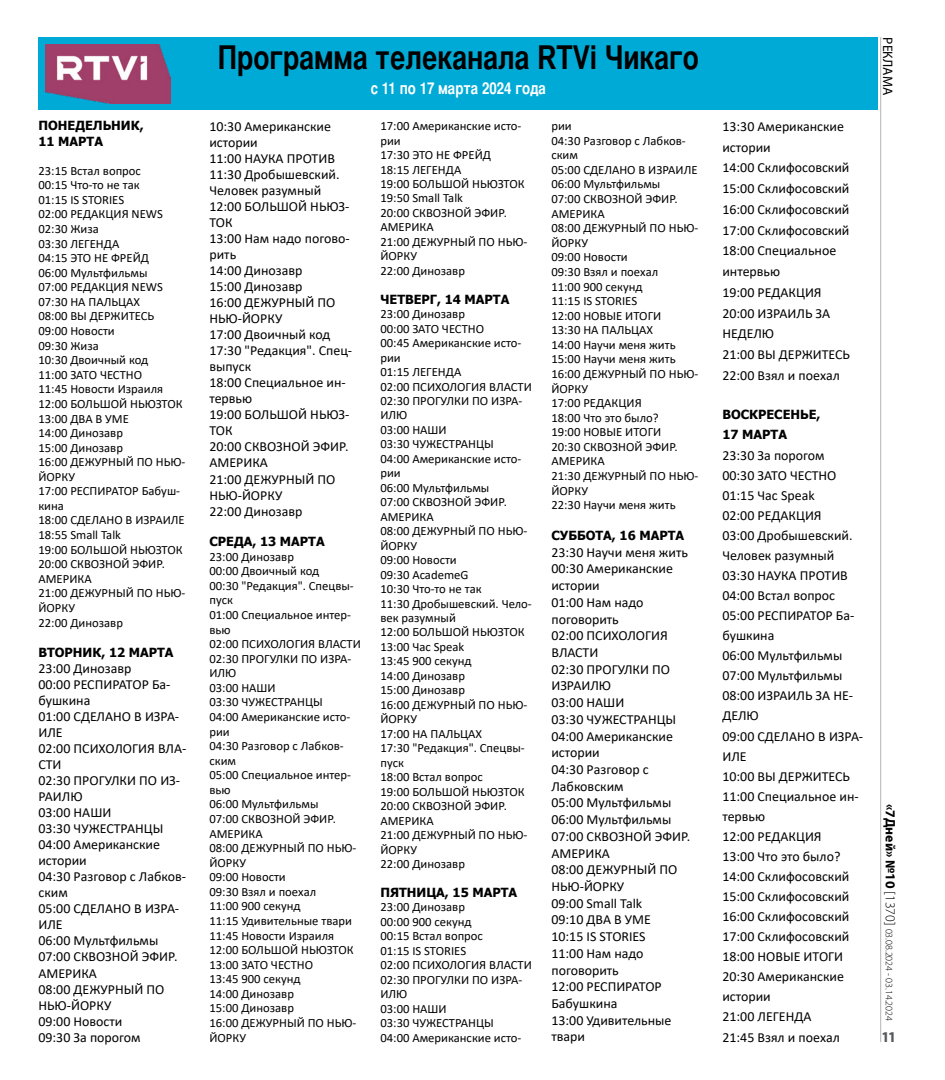
<style>
.page{position:relative;width:945px;height:1080px;background:#fff}
.page>*{position:absolute;margin:0;border:0;box-sizing:border-box;transform-origin:0 0}
.t1{font:700 32.5px "Bastion C";color:#000}
.t2{font:700 16.25px "Bastion C";color:#fff}
.t3{font:900 condensed 15px "Myriad Pro";color:#58595b}
.t4{font:13.88px/16px "Calibri";color:#000}
.t5{font:13.75px "Myriad Pro";color:#000}
.t6{font:12.62px/14.6px "Calibri";color:#000}
.t7{font:700 12.62px/15.2px "Tahoma";color:#000}
.t8{font:300 10px "Myriad Pro";color:#000}
.s1{font-weight:700;font-size:13.75px}
.s2{font-size:13.75px}
</style>
<div class="page">
<hr style="left:880px;top:37px;width:1px;height:1005px;background:#000">
<div style="left:39px;top:38px;width:839px;height:72px;background:#00aad6"></div>
<img style="left:45px;top:44px;width:125px;height:60px">
<p class="t7" style="left:38px;top:119px;width:107px">ПОНЕДЕЛЬНИК,<br>11 МАРТА</p>
<p class="t6" style="left:38px;top:163px;width:149px">23:15 Встал вопрос<br>00:15 Что-то не так<br>01:15 IS STORIES<br>02:00 РЕДАКЦИЯ NEWS<br>02:30 Жиза<br>03:30 ЛЕГЕНДА<br>04:15 ЭТО НЕ ФРЕЙД<br>06:00 Мультфильмы<br>07:00 РЕДАКЦИЯ NEWS<br>07:30 НА ПАЛЬЦАХ<br>08:00 ВЫ ДЕРЖИТЕСЬ<br>09:00 Новости<br>09:30 Жиза<br>10:30 Двоичный код<br>11:00 ЗАТО ЧЕСТНО<br>11:45 Новости Израиля<br>12:00 БОЛЬШОЙ НЬЮЗТОК<br>13:00 ДВА В УМЕ<br>14:00 Динозавр<br>15:00 Динозавр<br>16:00 ДЕЖУРНЫЙ ПО НЬЮ-<br>ЙОРКУ<br>17:00 РЕСПИРАТОР Бабуш&shy;кина<br>18:00 СДЕЛАНО В ИЗРАИЛЕ<br>18:55 Small Talk<br>19:00 БОЛЬШОЙ НЬЮЗТОК<br>20:00 СКВОЗНОЙ ЭФИР.<br>АМЕРИКА<br>21:00 ДЕЖУРНЫЙ ПО НЬЮ-<br>ЙОРКУ<br>22:00 Динозавр</p>
<p class="t7" style="left:38px;top:645px;width:137px">ВТОРНИК, 12 МАРТА</p>
<p class="t4" style="left:38px;top:660px;width:149px">23:00 Динозавр<br>00:00 РЕСПИРАТОР Ба&shy;бушкина<br>01:00 СДЕЛАНО В ИЗРА-<br>ИЛЕ<br>02:00 ПСИХОЛОГИЯ ВЛА-<br>СТИ<br>02:30 ПРОГУЛКИ ПО ИЗ-<br>РАИЛЮ<br>03:00 НАШИ<br>03:30 ЧУЖЕСТРАНЦЫ<br>04:00 Американские истории<br>04:30 Разговор с Лабков&shy;ским<br>05:00 СДЕЛАНО В ИЗРА-<br>ИЛЕ<br>06:00 Мультфильмы<br>07:00 СКВОЗНОЙ ЭФИР.<br>АМЕРИКА<br>08:00 ДЕЖУРНЫЙ ПО<br>НЬЮ-ЙОРКУ<br>09:00 Новости<br>09:30 За порогом</p>
<h1 class="t1" style="left:218px;top:38px;width:483px">Программа телеканала RTVi Чикаго</h1>
<p class="t2" style="left:371px;top:78px;width:177px">с 11 по 17 марта 2024 года</p>
<p class="t4" style="left:209px;top:118px;width:144px">10:30 Американские истории<br>11:00 НАУКА ПРОТИВ<br>11:30 Дробышевский.<br>Человек разумный<br>12:00 БОЛЬШОЙ НЬЮЗ-<br>ТОК<br>13:00 Нам надо погово&shy;рить<br>14:00 Динозавр<br>15:00 Динозавр<br>16:00 ДЕЖУРНЫЙ ПО<br>НЬЮ-ЙОРКУ<br>17:00 Двоичный код<br>17:30 "Редакция". Спец&shy;выпуск<br>18:00 Специальное ин&shy;тервью<br>19:00 БОЛЬШОЙ НЬЮЗ-<br>ТОК<br>20:00 СКВОЗНОЙ ЭФИР.<br>АМЕРИКА<br>21:00 ДЕЖУРНЫЙ ПО<br>НЬЮ-ЙОРКУ<br>22:00 Динозавр</p>
<p class="t7" style="left:209px;top:534px;width:117px">СРЕДА, 13 МАРТА</p>
<p class="t6" style="left:209px;top:549px;width:153px">23:00 Динозавр<br>00:00 Двоичный код<br>00:30 "Редакция". Спецвы&shy;пуск<br>01:00 Специальное интер&shy;вью<br>02:00 ПСИХОЛОГИЯ ВЛАСТИ<br>02:30 ПРОГУЛКИ ПО ИЗРА-<br>ИЛЮ<br>03:00 НАШИ<br>03:30 ЧУЖЕСТРАНЦЫ<br>04:00 Американские исто&shy;рии<br>04:30 Разговор с Лабков&shy;ским<br>05:00 Специальное интер&shy;вью<br>06:00 Мультфильмы<br>07:00 СКВОЗНОЙ ЭФИР.<br>АМЕРИКА<br>08:00 ДЕЖУРНЫЙ ПО НЬЮ-<br>ЙОРКУ<br>09:00 Новости<br>09:30 Взял и поехал<br>11:00 900 секунд<br>11:15 Удивительные твари<br>11:45 Новости Израиля<br>12:00 БОЛЬШОЙ НЬЮЗТОК<br>13:00 ЗАТО ЧЕСТНО<br>13:45 900 секунд<br>14:00 Динозавр<br>15:00 Динозавр<br>16:00 ДЕЖУРНЫЙ ПО НЬЮ-<br>ЙОРКУ</p>
<p class="t6" style="left:380px;top:118px;width:149px">17:00 Американские исто&shy;рии<br>17:30 ЭТО НЕ ФРЕЙД<br>18:15 ЛЕГЕНДА<br>19:00 БОЛЬШОЙ НЬЮЗТОК<br>19:50 Small Talk<br>20:00 СКВОЗНОЙ ЭФИР.<br>АМЕРИКА<br>21:00 ДЕЖУРНЫЙ ПО НЬЮ-<br>ЙОРКУ<br>22:00 Динозавр</p>
<p class="t7" style="left:380px;top:292px;width:130px">ЧЕТВЕРГ, 14 МАРТА</p>
<p class="t6" style="left:380px;top:306px;width:153px">23:00 Динозавр<br>00:00 ЗАТО ЧЕСТНО<br>00:45 Американские исто&shy;рии<br>01:15 ЛЕГЕНДА<br>02:00 ПСИХОЛОГИЯ ВЛАСТИ<br>02:30 ПРОГУЛКИ ПО ИЗРА-<br>ИЛЮ<br>03:00 НАШИ<br>03:30 ЧУЖЕСТРАНЦЫ<br>04:00 Американские исто&shy;рии<br>06:00 Мультфильмы<br>07:00 СКВОЗНОЙ ЭФИР.<br>АМЕРИКА<br>08:00 ДЕЖУРНЫЙ ПО НЬЮ-<br>ЙОРКУ<br>09:00 Новости<br>09:30 AcademeG<br>10:30 Что-то не так<br>11:30 Дробышевский. Чело&shy;век разумный<br>12:00 БОЛЬШОЙ НЬЮЗТОК<br>13:00 Час Speak<br>13:45 900 секунд<br>14:00 Динозавр<br>15:00 Динозавр<br>16:00 ДЕЖУРНЫЙ ПО НЬЮ-<br>ЙОРКУ<br>17:00 НА ПАЛЬЦАХ<br>17:30 "Редакция". Спецвы&shy;пуск<br>18:00 Встал вопрос<br>19:00 БОЛЬШОЙ НЬЮЗТОК<br>20:00 СКВОЗНОЙ ЭФИР.<br>АМЕРИКА<br>21:00 ДЕЖУРНЫЙ ПО НЬЮ-<br>ЙОРКУ<br>22:00 Динозавр</p>
<p class="t7" style="left:380px;top:885px;width:138px">ПЯТНИЦА, 15 МАРТА</p>
<p class="t6" style="left:380px;top:900px;width:153px">23:00 Динозавр<br>00:00 900 секунд<br>00:15 Встал вопрос<br>01:15 IS STORIES<br>02:00 ПСИХОЛОГИЯ ВЛАСТИ<br>02:30 ПРОГУЛКИ ПО ИЗРА-<br>ИЛЮ<br>03:00 НАШИ<br>03:30 ЧУЖЕСТРАНЦЫ<br>04:00 Американские исто-</p>
<p class="t6" style="left:551px;top:118px;width:149px">рии<br>04:30 Разговор с Лабков&shy;ским<br>05:00 СДЕЛАНО В ИЗРАИЛЕ<br>06:00 Мультфильмы<br>07:00 СКВОЗНОЙ ЭФИР.<br>АМЕРИКА<br>08:00 ДЕЖУРНЫЙ ПО НЬЮ-<br>ЙОРКУ<br>09:00 Новости<br>09:30 Взял и поехал<br>11:00 900 секунд<br>11:15 IS STORIES<br>12:00 НОВЫЕ ИТОГИ<br>13:30 НА ПАЛЬЦАХ<br>14:00 Научи меня жить<br>15:00 Научи меня жить<br>16:00 ДЕЖУРНЫЙ ПО НЬЮ-<br>ЙОРКУ<br>17:00 РЕДАКЦИЯ<br>18:00 Что это было?<br>19:00 НОВЫЕ ИТОГИ<br>20:30 СКВОЗНОЙ ЭФИР.<br>АМЕРИКА<br>21:30 ДЕЖУРНЫЙ ПО НЬЮ-<br>ЙОРКУ<br>22:30 Научи меня жить</p>
<p class="t7" style="left:551px;top:528px;width:134px">СУББОТА, 16 МАРТА</p>
<p class="t4" style="left:551px;top:543px;width:141px;line-height:16.8px">23:30 Научи меня жить<br>00:30 Американские истории<br>01:00 Нам надо поговорить<br>02:00 ПСИХОЛОГИЯ<br>ВЛАСТИ<br>02:30 ПРОГУЛКИ ПО<br>ИЗРАИЛЮ<br>03:00 НАШИ<br>03:30 ЧУЖЕСТРАНЦЫ<br>04:00 Американские истории<br>04:30 Разговор с<br>Лабковским<br>05:00 Мультфильмы<br>06:00 Мультфильмы<br>07:00 СКВОЗНОЙ ЭФИР.<br>АМЕРИКА<br>08:00 ДЕЖУРНЫЙ ПО<br>НЬЮ-ЙОРКУ<br>09:00 Small Talk<br>09:10 ДВА В УМЕ<br>10:15 IS STORIES<br>11:00 Нам надо поговорить<br>12:00 РЕСПИРАТОР<br>Бабушкина<br>13:00 Удивительные твари</p>
<p class="t4" style="left:722px;top:116px;width:129px;line-height:20.8px">13:30 Американские истории<br>14:00 Склифосовский<br>15:00 Склифосовский<br>16:00 Склифосовский<br>17:00 Склифосовский<br>18:00 Специальное интервью<br>19:00 РЕДАКЦИЯ<br>20:00 ИЗРАИЛЬ ЗА<br>НЕДЕЛЮ<br>21:00 ВЫ ДЕРЖИТЕСЬ<br>22:00 Взял и поехал</p>
<p class="t7" style="left:722px;top:404px;width:100px;line-height:20.8px">ВОСКРЕСЕНЬЕ,<br>17 МАРТА</p>
<p class="t4" style="left:722px;top:445px;width:142px;line-height:20.1px">23:30 За порогом<br>00:30 ЗАТО ЧЕСТНО<br>01:15 Час Speak<br>02:00 РЕДАКЦИЯ<br>03:00 Дробышевский.<br>Человек разумный<br>03:30 НАУКА ПРОТИВ<br>04:00 Встал вопрос<br>05:00 РЕСПИРАТОР Ба&shy;бушкина<br>06:00 Мультфильмы<br>07:00 Мультфильмы<br>08:00 ИЗРАИЛЬ ЗА НЕ-<br>ДЕЛЮ<br>09:00 СДЕЛАНО В ИЗРА-<br>ИЛЕ<br>10:00 ВЫ ДЕРЖИТЕСЬ<br>11:00 Специальное ин&shy;тервью<br>12:00 РЕДАКЦИЯ<br>13:00 Что это было?<br>14:00 Склифосовский<br>15:00 Склифосовский<br>16:00 Склифосовский<br>17:00 Склифосовский<br>18:00 НОВЫЕ ИТОГИ<br>20:30 Американские истории<br>21:00 ЛЕГЕНДА<br>21:45 Взял и поехал</p>
<p class="t5" style="left:896px;top:37px;width:59px;rotate:90deg">РЕКЛАМА</p>
<p class="t8" style="left:895px;top:804px;width:218px;rotate:90deg"><span class="s1">«7Дней» №10</span> <span class="s2">[1370]</span> 03.08.2024 - 03.14.2024</p>
<p class="t3" style="left:882px;top:1029px;width:15px">11</p>
</div>
